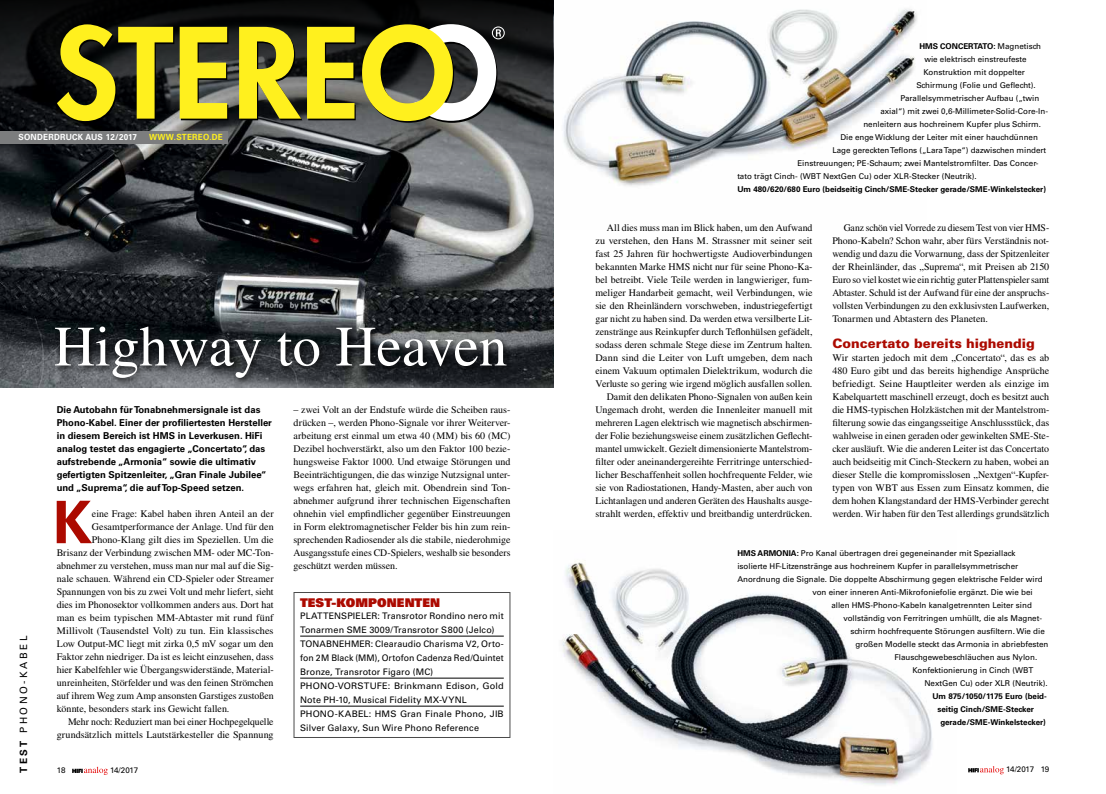
<style>
.page{position:relative;width:1106px;height:794px;background:#fff}
.page>*{position:absolute;margin:0;border:0;box-sizing:border-box;transform-origin:0 0}
.t1{font:700 58.7px "Univers LT Std";color:#ac0a00}
.t2{font:57px "Times LT Std";color:#fff}
.t3{font:900 13px "Univers LT Std";color:#ac0a00}
.t4{font:12px "Univers LT Std X Black";letter-spacing:.005em;color:#ac0a00}
.t5{font:10px/13px "Times LT Std";color:#000;text-align:justify}
.t6{font:10px "Univers LT Std";letter-spacing:.25em;color:#000}
.t7{font:700 10px "Univers LT Std";color:#000}
.t8{font:700 9.5px/13px "Univers LT Std";color:#000}
.t9{font:9px/14px "Univers LT Std";letter-spacing:.01em;color:#000}
.t10{font:700 8.5px "Univers LT Std";letter-spacing:.03em;color:#fff;scale:.95 1}
.t11{font:700 8.5px "Univers LT Std";letter-spacing:.03em;color:#fff01e;scale:.95 1}
.t12{font:8px "Univers LT Std";color:#000}
.t13{font:700 8px "Univers LT Std";color:#000}
.s1{font-weight:400}
.s2{font-weight:700}
</style>
<div class="page">
<img style="left:561px;top:562px;width:372px;height:223px">
<img style="left:553px;top:0;width:364px;height:229px">
<img style="left:0;top:171px;width:553px;height:216px">
<svg style="left:0;top:0;width:553px;height:171px"></svg>
<svg style="left:72px;top:766px;width:36px;height:9px"></svg>
<svg style="left:968px;top:766px;width:35px;height:8px"></svg>
<div style="left:51px;top:323px;width:463px;height:63px;background:#000;opacity:.8"></div>
<hr style="left:300px;top:636px;width:204px;height:1px;background:#000">
<hr style="left:300px;top:678px;width:204px;height:1px;background:#000">
<hr style="left:300px;top:706px;width:204px;height:1px;background:#000">
<div style="left:293px;top:592px;width:217px;height:146px;border:1px solid #4b4b4b"></div>
<svg style="left:57px;top:24px;width:117px;height:99px"></svg>
<svg style="left:180px;top:27px;width:48px;height:93px"></svg>
<svg style="left:239px;top:27px;width:117px;height:93px"></svg>
<svg style="left:362px;top:24px;width:143px;height:99px"></svg>
<div style="left:0;top:131px;width:227px;height:12px;background:#7c7d7e"></div>
<p class="t10" style="left:18px;top:132px;width:126px">SONDERDRUCK AUS 12/2017</p>
<p class="t11" style="left:149px;top:132px;width:79px">WWW.STEREO.DE</p>
<p class="t13" style="left:919px;top:41px;width:123px">HMS CONCERTATO: <span class="s1">Magnetisch</span></p>
<p class="t12" style="left:924px;top:54px;width:104px">wie elektrisch einstreufeste</p>
<p class="t12" style="left:923px;top:67px;width:103px">Konstruktion mit doppelter</p>
<p class="t12" style="left:916px;top:80px;width:121px">Schirmung (Folie und Geflecht).</p>
<p class="t12" style="left:900px;top:93px;width:140px">Parallelsymmetrischer Aufbau („twin</p>
<p class="t12" style="left:880px;top:106px;width:169px">axial“) mit zwei 0,6-Millimeter-Solid-Core-In-</p>
<p class="t12" style="left:863px;top:119px;width:179px">nenleitern aus hochreinem Kupfer plus Schirm.</p>
<p class="t12" style="left:840px;top:132px;width:199px">Die enge Wicklung der Leiter mit einer hauchdünnen</p>
<p class="t12" style="left:832px;top:145px;width:215px">Lage gereckten Teflons („Lara Tape“) dazwischen mindert</p>
<p class="t12" style="left:797px;top:158px;width:242px">Einstreuungen; PE-Schaum; zwei Mantelstromfilter. Das Concer-</p>
<p class="t12" style="left:737px;top:171px;width:241px">tato trägt Cinch- (WBT NextGen Cu) oder XLR-Stecker (Neutrik).</p>
<p class="t13" style="left:737px;top:184px;width:310px">Um 480/620/680 Euro (beidseitig Cinch/SME-Stecker gerade/SME-Winkelstecker)</p>
<p class="t6" style="left:18px;top:733px;width:99px;rotate:-90deg">PHONO-KABEL</p>
<p class="t7" style="left:18px;top:773px;width:34px;rotate:-90deg">TEST</p>
<h2 class="t2" style="left:54px;top:314px;width:455px">Highway to Heaven</h2>
<p class="t8" style="left:57px;top:403px;width:217px">Die Autobahn für Tonabnehmersignale ist das Phono-Kabel. Einer der profiliertesten Hersteller in diesem Bereich ist HMS in Leverkusen. HiFi analog testet das engagierte „Concertato“, das aufstrebende „Armonia“ sowie die ultimativ gefertigten Spitzenleiter, „Gran Finale Jubilee“ und „Suprema“, die auf Top-Speed setzen.</p>
<h1 class="t1" style="left:53px;top:488px;width:41px">K</h1>
<p class="t5" style="left:92px;top:507px;width:183px">eine Frage: Kabel haben ihren Anteil an der</p>
<p class="t5" style="left:92px;top:520px;width:183px">Gesamtperformance der Anlage. Und für den</p>
<p class="t5" style="left:92px;top:533px;width:183px">Phono-Klang gilt dies im Speziellen. Um die</p>
<p class="t5" style="left:57px;top:546px;width:218px">Brisanz der Verbindung zwischen MM- oder MC-Ton-</p>
<p class="t5" style="left:57px;top:559px;width:218px">abnehmer zu verstehen, muss man nur mal auf die Sig-</p>
<p class="t5" style="left:57px;top:572px;width:218px">nale schauen. Während ein CD-Spieler oder Streamer</p>
<p class="t5" style="left:57px;top:585px;width:218px">Spannungen von bis zu zwei Volt und mehr liefert, sieht</p>
<p class="t5" style="left:57px;top:598px;width:218px">dies im Phonosektor vollkommen anders aus. Dort hat</p>
<p class="t5" style="left:57px;top:611px;width:218px">man es beim typischen MM-Abtaster mit rund fünf</p>
<p class="t5" style="left:57px;top:624px;width:218px">Millivolt (Tausendstel Volt) zu tun. Ein klassisches</p>
<p class="t5" style="left:57px;top:637px;width:218px">Low Output-MC liegt mit zirka 0,5 mV sogar um den</p>
<p class="t5" style="left:57px;top:650px;width:218px">Faktor zehn niedriger. Da ist es leicht einzusehen, dass</p>
<p class="t5" style="left:57px;top:663px;width:218px">hier Kabelfehler wie Übergangswiderstände, Material-</p>
<p class="t5" style="left:57px;top:676px;width:218px">unreinheiten, Störfelder und was den feinen Strömchen</p>
<p class="t5" style="left:57px;top:689px;width:218px">auf ihrem Weg zum Amp ansonsten Garstiges zustoßen</p>
<p class="t5" style="left:57px;top:702px;width:174px">könnte, besonders stark ins Gewicht fallen.</p>
<p class="t5" style="left:68px;top:715px;width:207px">Mehr noch: Reduziert man bei einer Hochpegelquelle</p>
<p class="t5" style="left:57px;top:728px;width:218px">grundsätzlich mittels Lautstärkesteller die Spannung</p>
<p class="t5" style="left:293px;top:403px;width:218px">– zwei Volt an der Endstufe würde die Scheiben raus&shy;drücken –, werden Phono-Signale vor ihrer Weiterver&shy;arbeitung erst einmal um etwa 40 (MM) bis 60 (MC)<br>Dezibel hochverstärkt, also um den Faktor 100 bezie&shy;hungsweise Faktor 1000. Und etwaige Störungen und Beeinträchtigungen, die das winzige Nutzsignal unter&shy;wegs erfahren hat, gleich mit. Obendrein sind Ton&shy;abnehmer aufgrund ihrer technischen Eigenschaften ohnehin viel empfindlicher gegenüber Einstreuungen in Form elektromagnetischer Felder bis hin zum rein&shy;sprechenden Radiosender als die stabile, niederohmige Ausgangsstufe eines CD-Spielers, weshalb sie besonders geschützt werden müssen.</p>
<p class="t4" style="left:300px;top:595px;width:141px">TEST-KOMPONENTEN</p>
<p class="t9" style="left:300px;top:609px;width:205px">PLATTENSPIELER: Transrotor Rondino nero mit Tonarmen SME 3009/Transrotor S800 (Jelco)<br>TONABNEHMER: Clearaudio Charisma V2, Orto&shy;fon 2M Black (MM), Ortofon Cadenza Red/Quintet Bronze, Transrotor Figaro (MC)<br>PHONO-VORSTUFE: Brinkmann Edison, Gold Note PH-10, Musical Fidelity MX-VYNL PHONO-KABEL: HMS Gran Finale Phono, JIB Silver Galaxy, Sun Wire Phono Reference</p>
<p class="t5" style="left:595px;top:221px;width:218px;text-align:right">All dies muss man im Blick haben, um den Aufwand zu verstehen, den Hans M. Strassner mit seiner seit fast 25 Jahren für hochwertigste Audioverbindungen bekannten Marke HMS nicht nur für seine Phono-Ka&shy;bel betreibt. Viele Teile werden in langwieriger, fum&shy;meliger Handarbeit gemacht, weil Verbindungen, wie sie den Rheinländern vorschweben, industriegefertigt gar nicht zu haben sind. Da werden etwa versilberte Lit&shy;zenstränge aus Reinkupfer durch Teflonhülsen gefädelt, sodass deren schmale Stege diese im Zentrum halten.<br>Dann sind die Leiter von Luft umgeben, dem nach einem Vakuum optimalen Dielektrikum, wodurch die Verluste so gering wie irgend möglich ausfallen sollen.<br>Damit den delikaten Phono-Signalen von außen kein Ungemach droht, werden die Innenleiter manuell mit mehreren Lagen elektrisch wie magnetisch abschirmen&shy;der Folie beziehungsweise einem zusätzlichen Geflecht&shy;mantel umwickelt. Gezielt dimensionierte Mantelstrom&shy;filter oder aneinandergereihte Ferritringe unterschied&shy;licher Beschaffenheit sollen hochfrequente Felder, wie sie von Radiostationen, Handy-Masten, aber auch von Lichtanlagen und anderen Geräten des Haushalts ausge&shy;strahlt werden, effektiv und breitbandig unterdrücken.</p>
<p class="t5" style="left:832px;top:221px;width:218px;text-indent:11px">Ganz schön viel Vorrede zu diesem Test von vier HMS-Phono-Kabeln? Schon wahr, aber fürs Verständnis not&shy;wendig und dazu die Vorwarnung, dass der Spitzenleiter der Rheinländer, das „Suprema“, mit Preisen ab 2150<br>Euro so viel kostet wie ein richtig guter Plattenspieler samt Abtaster. Schuld ist der Aufwand für eine der anspruchs&shy;vollsten Verbindungen zu den exklusivsten Laufwerken, Tonarmen und Abtastern des Planeten.</p>
<h3 class="t3" style="left:832px;top:335px;width:204px">Concertato bereits highendig</h3>
<p class="t5" style="left:832px;top:351px;width:218px">Wir starten jedoch mit dem „Concertato“, das es ab 480 Euro gibt und das bereits highendige Ansprüche befriedigt. Seine Hauptleiter werden als einzige im Kabelquartett maschinell erzeugt, doch es besitzt auch die HMS-typischen Holzkästchen mit der Mantelstrom&shy;filterung sowie das eingangsseitige Anschlussstück, das wahlweise in einen geraden oder gewinkelten SME-Ste&shy;cker ausläuft. Wie die anderen Leiter ist das Concertato auch beidseitig mit Cinch-Steckern zu haben, wobei an dieser Stelle die kompromisslosen „Nextgen“-Kupfer&shy;typen von WBT aus Essen zum Einsatz kommen, die dem hohen Klangstandard der HMS-Verbinder gerecht werden. Wir haben für den Test allerdings grundsätzlich</p>
<p class="t12" style="left:737px;top:548px;width:279px"><span class="s2">HMS ARMONIA:</span> Pro Kanal übertragen drei gegeneinander mit Speziallack</p>
<p class="t12" style="left:737px;top:561px;width:282px">isolierte HF-Litzenstränge aus hochreinem Kupfer in parallelsymmetrischer</p>
<p class="t12" style="left:737px;top:574px;width:307px">Anordnung die Signale. Die doppelte Abschirmung gegen elektrische Felder wird</p>
<p class="t12" style="left:812px;top:587px;width:222px">von einer inneren Anti-Mikrofoniefolie ergänzt. Die wie bei</p>
<p class="t12" style="left:831px;top:600px;width:202px">allen HMS-Phono-Kabeln kanalgetrennten Leiter sind</p>
<p class="t12" style="left:843px;top:613px;width:200px">vollständig von Ferritringen umhüllt, die als Magnet-</p>
<p class="t12" style="left:850px;top:626px;width:196px">schirm hochfrequente Störungen ausfiltern. Wie die</p>
<p class="t12" style="left:855px;top:639px;width:195px">großen Modelle steckt das Armonia in abriebfesten</p>
<p class="t12" style="left:894px;top:652px;width:144px">Flauschgewebeschläuchen aus Nylon.</p>
<p class="t12" style="left:912px;top:665px;width:122px">Konfektionierung in Cinch (WBT</p>
<p class="t12" style="left:924px;top:678px;width:125px">NextGen Cu) oder XLR (Neutrik).</p>
<p class="t13" style="left:932px;top:691px;width:116px">Um 875/1050/1175 Euro (beid-</p>
<p class="t13" style="left:937px;top:704px;width:98px">seitig Cinch/SME-Stecker</p>
<p class="t13" style="left:940px;top:717px;width:107px">gerade/SME-Winkelstecker)</p>
<p class="t12" style="left:57px;top:765px;width:10px">18</p>
<p class="t12" style="left:110px;top:765px;width:30px">14/2017</p>
<p class="t12" style="left:1006px;top:764px;width:45px">14/2017 19</p>
</div>
